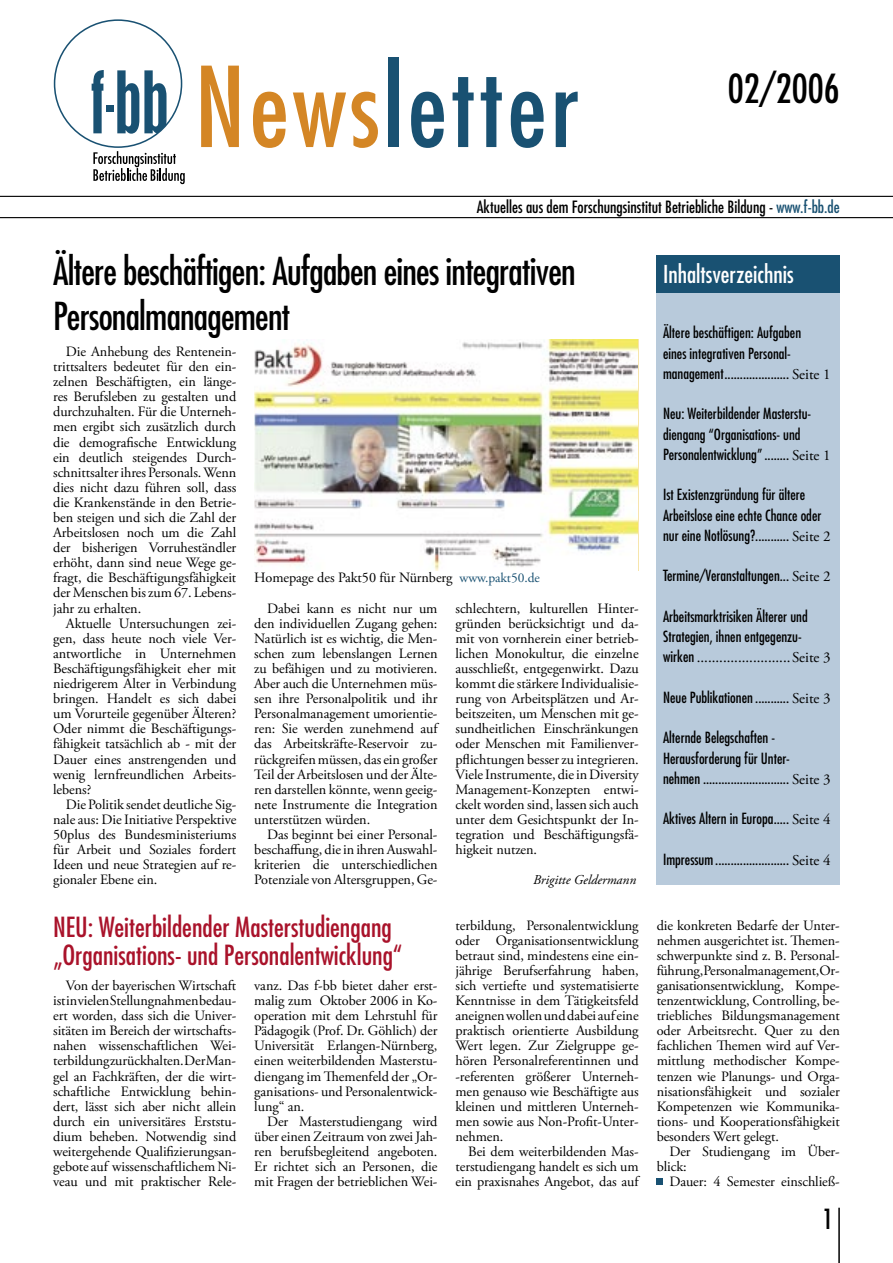
<style>
.page{position:relative;width:893px;height:1263px;background:#fff}
.page>*{position:absolute;margin:0;border:0;box-sizing:border-box;transform-origin:0 0}
.t1{font:condensed 108px "Futura LT";letter-spacing:.04em;color:#195172}
.t2{font:condensed 39px "Futura LT";color:#000}
.t3{font:condensed 37.5px "Futura LT";letter-spacing:-.02em;color:#000}
.Futura_Headline{font:condensed 27px/28.3px "Futura LT";color:#a9122a}
.t4{font:condensed 27px "Futura LT";color:#000}
.t5{font:condensed 24px "Futura LT";color:#fff}
.t6{font:condensed 16.5px "Futura LT";color:#000}
.t7{font:condensed 15px/20.2px "Futura LT";color:#000}
.t8{font:15px "Adobe Garamond Pro";color:#000}
.Garamond{font:14.25px/15.1px "Adobe Garamond Pro";letter-spacing:-.005em;color:#000;text-align:justify}
.Garamond_kursiv{font:italic 13.5px "Adobe Garamond Pro";color:#000}
.s1{color:#d48625}
.s2{color:#195172}
.s3{font-size:13.5px;color:#195172}
.s4{font-family:"Adobe Garamond Pro";font-stretch:normal}
.s5{font-family:"Futura LT";font-stretch:condensed}
</style>
<div class="page">
<svg style="left:92px;top:70px;width:12px;height:63px"></svg>
<div style="left:106px;top:105px;width:8px;height:7px;background:#195172"></div>
<svg style="left:117px;top:70px;width:50px;height:64px"></svg>
<svg style="left:93px;top:151px;width:92px;height:33px"></svg>
<hr style="left:0;top:196px;width:893px;height:1px;background:#000">
<hr style="left:0;top:217px;width:893px;height:1px;background:#000">
<div style="left:657px;top:285px;width:183px;height:599px;background:#b8cadb"></div>
<div style="left:657px;top:255px;width:183px;height:38px;background:#195172"></div>
<hr style="left:838px;top:1208px;width:2px;height:55px;background:#000">
<img style="left:254px;top:340px;width:384px;height:231px">
<div style="left:657px;top:1178px;width:6px;height:7px;background:#195172"></div>
<p class="t1" style="left:195px;top:42px;width:387px"><span class="s1">News</span>letter</p>
<p class="t2" style="left:728px;top:65px;width:114px">02/2006</p>
<p class="t6" style="left:477px;top:197px;width:364px">Aktuelles aus dem Forschungsinstitut Betriebliche Bildung - <span class="s2">www.f-bb.de</span></p>
<p class="t3" style="left:53px;top:248px;width:524px">Ältere beschäftigen: Aufgaben eines integrativen</p>
<p class="t3" style="left:53px;top:293px;width:238px">Personalmanagement</p>
<p class="Garamond" style="left:53px;top:344px;width:185px;text-indent:13px">Die Anhebung des Rentenein&shy;trittsalters bedeutet für den ein&shy;zelnen Beschäftigten, ein länge&shy;res Berufsleben zu gestalten und durchzuhalten. Für die Unterneh&shy;men ergibt sich zusätzlich durch die demografische Entwicklung ein deutlich steigendes Durch&shy;schnittsalter ihres Personals. Wenn dies nicht dazu führen soll, dass die Krankenstände in den Betrie&shy;ben steigen und sich die Zahl der Arbeitslosen noch um die Zahl der bisherigen Vorruheständler erhöht, dann sind neue Wege ge&shy;fragt, die Beschäftigungsfähigkeit der Menschen bis zum 67. Lebens&shy;jahr zu erhalten.</p>
<p class="Garamond" style="left:53px;top:616px;width:185px;text-indent:13px">Aktuelle Untersuchungen zei&shy;gen, dass heute noch viele Ver&shy;antwortliche in Unternehmen Beschäftigungsfähigkeit eher mit niedrigerem Alter in Verbindung bringen. Handelt es sich dabei um Vorurteile gegenüber Älteren?<br>Oder nimmt die Beschäftigungs&shy;fähigkeit tatsächlich ab - mit der Dauer eines anstrengenden und wenig lernfreundlichen Arbeits&shy;lebens?</p>
<p class="Garamond" style="left:53px;top:797px;width:185px;text-indent:13px">Die Politik sendet deutliche Sig&shy;nale aus: Die Initiative Perspektive 50plus des Bundesministeriums für Arbeit und Soziales fordert Ideen und neue Strategien auf re&shy;gionaler Ebene ein.</p>
<p class="Garamond" style="left:254px;top:571px;width:287px">Homepage des Pakt50 für Nürnberg <span class="s3">www.pakt50.de</span></p>
<p class="Garamond" style="left:254px;top:601px;width:185px;text-indent:13px">Dabei kann es nicht nur um den individuellen Zugang gehen:<br>Natürlich ist es wichtig, die Men&shy;schen zum lebenslangen Lernen zu befähigen und zu motivieren.<br>Aber auch die Unternehmen müs&shy;sen ihre Personalpolitik und ihr Personalmanagement umorientie&shy;ren: Sie werden zunehmend auf das Arbeitskräfte-Reservoir zu&shy;rückgreifen müssen, das ein großer Teil der Arbeitslosen und der Älte&shy;ren darstellen könnte, wenn geeig&shy;nete Instrumente die Integration unterstützen würden.</p>
<p class="Garamond" style="left:254px;top:827px;width:185px;text-indent:13px">Das beginnt bei einer Personal&shy;beschaffung, die in ihren Auswahl&shy;kriterien die unterschiedlichen Potenziale von Altersgruppen, Ge-</p>
<p class="Garamond" style="left:455px;top:601px;width:185px">schlechtern, kulturellen Hinter&shy;gründen berücksichtigt und da&shy;mit von vornherein einer betrieb&shy;lichen Monokultur, die einzelne ausschließt, entgegenwirkt. Dazu kommt die stärkere Individualisie&shy;rung von Arbeitsplätzen und Ar&shy;beitszeiten, um Menschen mit ge&shy;sundheitlichen Einschränkungen oder Menschen mit Familienver&shy;pflichtungen besser zu integrieren.<br>Viele Instrumente, die in Diversity Management-Konzepten entwi&shy;ckelt worden sind, lassen sich auch unter dem Gesichtspunkt der In&shy;tegration und Beschäftigungsfä&shy;higkeit nutzen.</p>
<p class="Garamond_kursiv" style="left:533px;top:872px;width:105px">Brigitte Geldermann</p>
<p class="Futura_Headline" style="left:53px;top:912px;width:351px">NEU: Weiterbildender Masterstudiengang „Organisations- und Personalentwicklung“</p>
<p class="Garamond" style="left:53px;top:978px;width:185px;text-indent:13px">Von der bayerischen Wirtschaft ist in vielen Stellungnahmen bedau&shy;ert worden, dass sich die Univer&shy;sitäten im Bereich der wirtschafts&shy;nahen wissenschaftlichen Wei&shy;terbildung zurückhalten. Der Man&shy;gel an Fachkräften, der die wirt&shy;schaftliche Entwicklung behin&shy;dert, lässt sich aber nicht allein durch ein universitäres Erststu&shy;dium beheben. Notwendig sind weitergehende Qualifizierungsan&shy;gebote auf wissenschaftlichem Ni&shy;veau und mit praktischer Rele-</p>
<p class="Garamond" style="left:254px;top:978px;width:185px">vanz. Das f-bb bietet daher erst&shy;malig zum Oktober 2006 in Ko&shy;operation mit dem Lehrstuhl für Pädagogik (Prof. Dr. Göhlich) der Universität Erlangen-Nürnberg, einen weiterbildenden Masterstu&shy;diengang im Themenfeld der „Or&shy;ganisations- und Personalentwick&shy;lung“ an.</p>
<p class="Garamond" style="left:254px;top:1114px;width:185px;text-indent:13px">Der Masterstudiengang wird über einen Zeitraum von zwei Jah&shy;ren berufsbegleitend angeboten.<br>Er richtet sich an Personen, die mit Fragen der betrieblichen Wei-</p>
<p class="Garamond" style="left:455px;top:918px;width:185px">terbildung, Personalentwicklung oder Organisationsentwicklung betraut sind, mindestens eine ein&shy;jährige Berufserfahrung haben, sich vertiefte und systematisierte Kenntnisse in dem Tätigkeitsfeld aneignen wollen und dabei auf eine praktisch orientierte Ausbildung Wert legen. Zur Zielgruppe ge&shy;hören Personalreferentinnen und -referenten größerer Unterneh&shy;men genauso wie Beschäftigte aus kleinen und mittleren Unterneh&shy;men sowie aus Non-Profit-Unter&shy;nehmen.</p>
<p class="Garamond" style="left:455px;top:1144px;width:185px;text-indent:13px">Bei dem weiterbildenden Mas&shy;terstudiengang handelt es sich um ein praxisnahes Angebot, das auf</p>
<p class="t5" style="left:663px;top:260px;width:132px">Inhaltsverzeichnis</p>
<p class="t7" style="left:663px;top:323px;width:140px">Ältere beschäftigen: Aufgaben</p>
<p class="t7" style="left:663px;top:343px;width:129px">eines integrativen Personal-</p>
<p class="t7" style="left:663px;top:363px;width:169px">management ..................... <span class="s4">Seite 1</span></p>
<p class="t7" style="left:663px;top:404px;width:169px">Neu: Weiterbildender Masterstu&shy;diengang “Organisations- und<br>Personalentwicklung” ........ <span class="s4">Seite 1</span></p>
<p class="t7" style="left:663px;top:485px;width:169px">Ist Existenzgründung für ältere<br>Arbeitslose eine echte Chance oder nur eine Notlösung? ........... <span class="s4">Seite 2</span></p>
<p class="t7" style="left:663px;top:566px;width:169px">Termine/Veranstaltungen ... <span class="s4">Seite 2</span></p>
<p class="t7" style="left:663px;top:606px;width:146px">Arbeitsmarktrisiken Älterer und<br>Strategien, ihnen entgegenzu-</p>
<p class="t8" style="left:663px;top:649px;width:169px"><span class="s5">wirken</span> .........................Seite 3</p>
<p class="t7" style="left:663px;top:687px;width:169px">Neue Publikationen ........... <span class="s4">Seite 3</span></p>
<p class="t7" style="left:663px;top:728px;width:114px">Alternde Belegschaften -</p>
<p class="t7" style="left:663px;top:748px;width:128px">Herausforderung für Unter-</p>
<p class="t7" style="left:663px;top:768px;width:169px">nehmen ............................ <span class="s4">Seite 3</span></p>
<p class="t7" style="left:663px;top:809px;width:169px">Aktives Altern in Europa ..... <span class="s4">Seite 4</span></p>
<p class="t7" style="left:663px;top:849px;width:169px">Impressum ........................ <span class="s4">Seite 4</span></p>
<p class="Garamond" style="left:657px;top:918px;width:185px">die konkreten Bedarfe der Unter&shy;nehmen ausgerichtet ist. Themen&shy;schwerpunkte sind z. B. Personal&shy;führung, Personalmanagement, Or&shy;ganisationsentwicklung, Kompe&shy;tenzentwicklung, Controlling, be&shy;triebliches Bildungsmanagement oder Arbeitsrecht. Quer zu den fachlichen Themen wird auf Ver&shy;mittlung methodischer Kompe&shy;tenzen wie Planungs- und Orga&shy;nisationsfähigkeit und sozialer Kompetenzen wie Kommunika&shy;tions- und Kooperationsfähigkeit besonders Wert gelegt.</p>
<p class="Garamond" style="left:657px;top:1144px;width:185px;text-indent:13px">Der Studiengang im Über&shy;blick:</p>
<p class="Garamond" style="left:669px;top:1175px;width:172px">Dauer: 4 Semester einschließ-</p>
<p class="t4" style="left:822px;top:1203px;width:13px">1</p>
</div>
